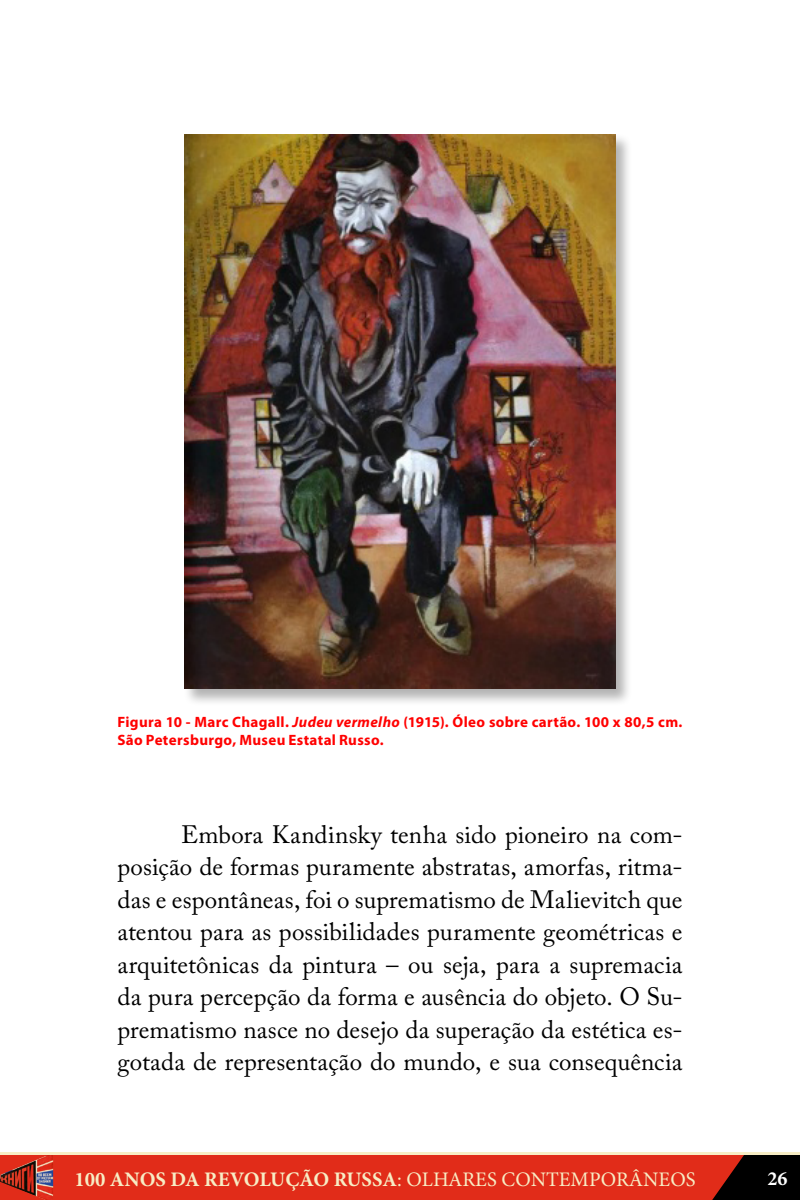
<style>
.page{position:relative;width:800px;height:1200px;background:#fff}
.page>*{position:absolute;margin:0;border:0;box-sizing:border-box;transform-origin:0 0}
.t1{font:25px/32.5px "Adobe Caslon Pro";letter-spacing:.005em;color:#000;text-align:justify}
.t2{font:700 20.75px "Minion Pro";color:#f7edc5}
.t3{font:700 20px "Minion Pro";color:#fff}
.t4{font:700 15px/18px "Myriad Pro";letter-spacing:.02em;color:#f00}
.s1{font-style:italic}
.s2{font-weight:400}
</style>
<div class="page">
<div style="left:0;top:1155px;width:800px;height:45px;background:#e12c19"></div>
<svg style="left:712px;top:1155px;width:87px;height:45px"></svg>
<img style="left:0;top:1155px;width:53px;height:45px">
<img style="left:799px;top:1155px;width:1px;height:45px">
<hr style="left:0;top:1153px;width:800px;height:2px;background:#f7edc5">
<div style="left:183px;top:133px;width:449px;height:573px;background:#000;opacity:.3"></div>
<img style="left:185px;top:134px;width:430px;height:555px">
<p class="t4" style="left:118px;top:713px;width:567px">Figura 10 - Marc Chagall. <span class="s1">Judeu vermelho</span> (1915). Óleo sobre cartão. 100 х 80,5 cm.<br>São Petersburgo, Museu Estatal Russo.</p>
<p class="t1" style="left:118px;top:818px;width:567px;text-indent:64px">Embora Kandinsky tenha sido pioneiro na com&shy;posição de formas puramente abstratas, amorfas, ritma&shy;das e espontâneas, foi o suprematismo de Malievitch que atentou para as possibilidades puramente geométricas e arquitetônicas da pintura – ou seja, para a supremacia da pura percepção da forma e ausência do objeto. O Su&shy;prematismo nasce no desejo da superação da estética es&shy;gotada de representação do mundo, e sua consequência</p>
<p class="t2" style="left:74px;top:1165px;width:623px">100 ANOS DA REVOLUÇÃO RUSSA<span class="s2">: OLHARES CONTEMPORÂNEOS</span></p>
<p class="t3" style="left:768px;top:1165px;width:21px">26</p>
</div>
